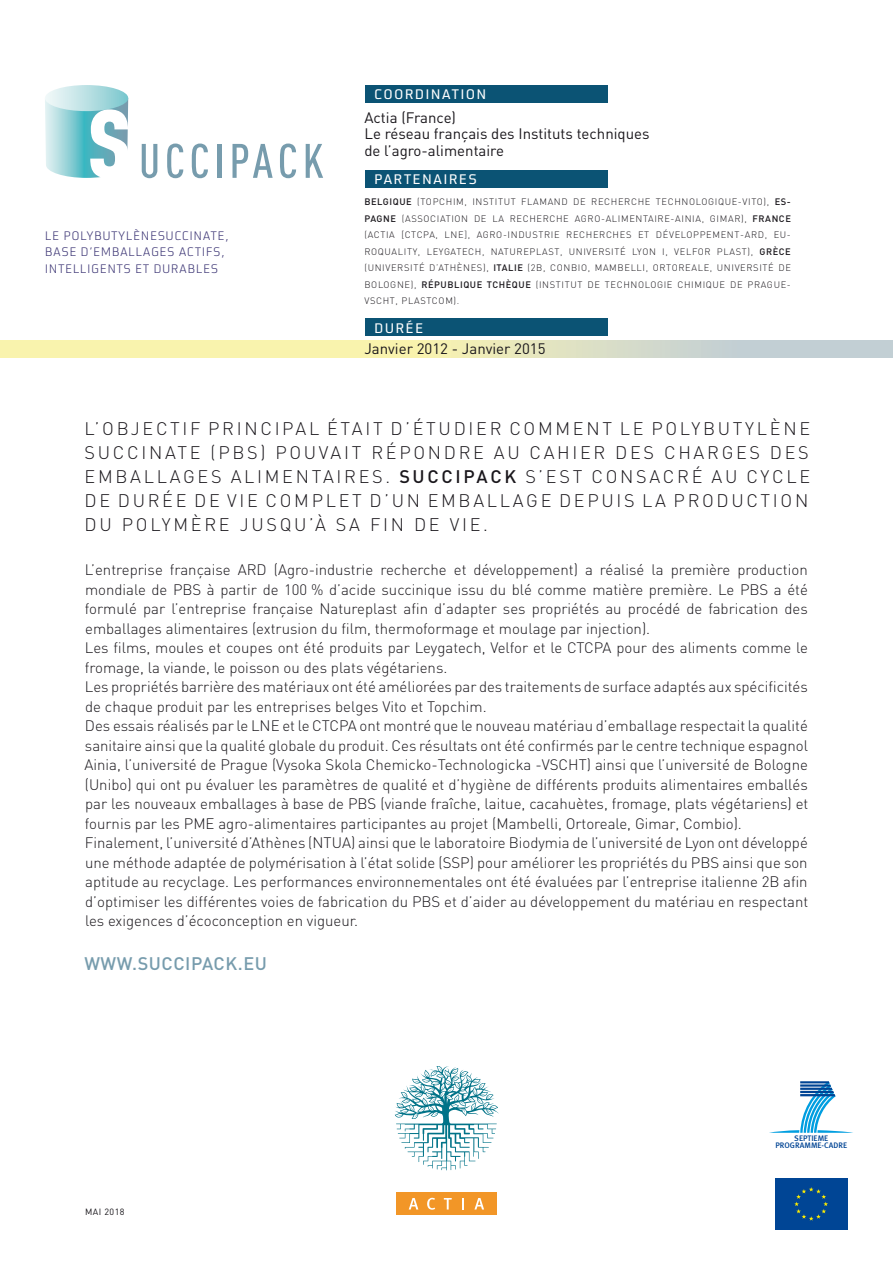
<style>
.page{position:relative;width:893px;height:1263px;background:#fff}
.page>*{position:absolute;margin:0;border:0;box-sizing:border-box;transform-origin:0 0}
.t1{font:300 18px/24px "DIN";letter-spacing:.15em;color:#1a171c}
.t2{font:500 18px "DIN";color:#779cad}
.t3{font:300 15px/19.5px "DIN";color:#1a171c}
.t4{font:15px/16.5px "DIN";color:#1a171c}
.t5{font:13.5px "Utility OT";letter-spacing:.09em;color:#fff}
.t6{font:300 12px/16.5px "Utility OT";letter-spacing:.04em;color:#3d3675}
.t7{font:300 9.3px "DIN";letter-spacing:.07em;color:#1a171c}
.t8{font:500 9.3px "DIN";letter-spacing:.06em;color:#1a171c}
.t9{font:9px "DIN";letter-spacing:.05em;color:#1a171c}
.t10{font:7.95px/7.6px "Meta Medium Cyr Caps";letter-spacing:.005em;color:#004494;text-align:center}
.s1{font-weight:300}
.s2{font-weight:500}
</style>
<div class="page">
<svg style="left:0;top:341px;width:893px;height:16px;background:#e5e6bb"></svg>
<div style="left:366px;top:170px;width:242px;height:17px;background:#0b5374"></div>
<div style="left:366px;top:319px;width:242px;height:17px;background:#0b5374"></div>
<div style="left:366px;top:85px;width:242px;height:17px;background:#0b5374"></div>
<div style="left:396px;top:1192px;width:101px;height:23px;background:#f29627"></div>
<svg style="left:409px;top:1198px;width:9px;height:11px"></svg>
<svg style="left:427px;top:1198px;width:8px;height:12px"></svg>
<svg style="left:444px;top:1198px;width:8px;height:11px"></svg>
<svg style="left:462px;top:1198px;width:2px;height:11px"></svg>
<svg style="left:474px;top:1198px;width:10px;height:11px"></svg>
<svg style="left:395px;top:1066px;width:104px;height:104px"></svg>
<div style="left:775px;top:1178px;width:73px;height:52px;background:#004595"></div>
<svg style="left:794px;top:1187px;width:34px;height:33px"></svg>
<svg style="left:769px;top:1081px;width:84px;height:52px"></svg>
<svg style="left:45px;top:85px;width:84px;height:93px"></svg>
<svg style="left:142px;top:144px;width:15px;height:34px"></svg>
<svg style="left:167px;top:144px;width:16px;height:34px"></svg>
<svg style="left:192px;top:144px;width:16px;height:34px"></svg>
<hr style="left:218px;top:144px;width:4px;height:34px;background:#779cad">
<svg style="left:233px;top:144px;width:40px;height:34px"></svg>
<svg style="left:280px;top:144px;width:16px;height:34px"></svg>
<svg style="left:306px;top:144px;width:17px;height:34px"></svg>
<p class="t6" style="left:45px;top:227px;width:185px">LE POLYBUTYLÈNESUCCINATE,<br>BASE D’EMBALLAGES ACTIFS,<br>INTELLIGENTS ET DURABLES</p>
<p class="t5" style="left:374px;top:86px;width:113px">COORDINATION</p>
<p class="t4" style="left:364px;top:109px;width:287px">Actia (France)<br>Le réseau français des Instituts techniques de l’agro-alimentaire</p>
<p class="t8" style="left:364px;top:196px;width:64px">BELGIQUE <span class="s1">(TOPCHIM</span></p>
<p class="t7" style="left:464px;top:196px;width:15px">, INSTITUT</p>
<p class="t7" style="left:521px;top:196px;width:20px">FLAMAND</p>
<p class="t7" style="left:573px;top:196px;width:7px">DE</p>
<p class="t7" style="left:591px;top:196px;width:8px">RECHERCHE</p>
<p class="t7" style="left:656px;top:196px;width:8px">TECHNO</p>
<p class="t7" style="left:696px;top:196px;width:13px">LOGIQUE</p>
<p class="t7" style="left:738px;top:196px;width:11px">-VITO</p>
<p class="t8" style="left:764px;top:196px;width:29px"><span class="s1">),</span> ES-</p>
<p class="t7" style="left:364px;top:213px;width:48px"><span class="s2">PAGNE</span> (ASSOCIATION</p>
<p class="t7" style="left:474px;top:213px;width:7px">DE</p>
<p class="t7" style="left:492px;top:213px;width:25px">LA RECHERCHE</p>
<p class="t7" style="left:575px;top:213px;width:8px">AGRO</p>
<p class="t7" style="left:601px;top:213px;width:24px">-ALIMENTAIRE</p>
<p class="t7" style="left:671px;top:213px;width:11px">-AINIA</p>
<p class="t7" style="left:702px;top:213px;width:16px">, GIMAR</p>
<p class="t8" style="left:741px;top:212px;width:50px"><span class="s1">),</span> FRANCE</p>
<p class="t7" style="left:364px;top:229px;width:10px">(ACTIA</p>
<p class="t7" style="left:401px;top:229px;width:11px">[CTCPA</p>
<p class="t7" style="left:436px;top:229px;width:49px">, LNE], AGRO</p>
<p class="t7" style="left:503px;top:229px;width:12px">-INDUSTRIE</p>
<p class="t7" style="left:566px;top:229px;width:8px">RECHERCHES</p>
<p class="t7" style="left:638px;top:229px;width:6px">ET</p>
<p class="t7" style="left:656px;top:229px;width:7px">DÉVE</p>
<p class="t7" style="left:681px;top:229px;width:14px">LOPPEMENT</p>
<p class="t7" style="left:740px;top:229px;width:12px">-ARD</p>
<p class="t7" style="left:765px;top:229px;width:28px">, EU -</p>
<p class="t7" style="left:364px;top:246px;width:8px">ROQUA</p>
<p class="t7" style="left:398px;top:246px;width:42px">LITY, LEYGATECH</p>
<p class="t7" style="left:482px;top:246px;width:16px">, NATUREP</p>
<p class="t7" style="left:536px;top:246px;width:13px">LAST</p>
<p class="t7" style="left:560px;top:246px;width:16px">, UNIVERSITÉ</p>
<p class="t7" style="left:632px;top:246px;width:13px">LYON</p>
<p class="t7" style="left:662px;top:246px;width:37px">I, VELFOR</p>
<p class="t7" style="left:717px;top:246px;width:20px">PLAST</p>
<p class="t8" style="left:747px;top:245px;width:44px"><span class="s1">),</span> GRÈCE</p>
<p class="t7" style="left:364px;top:262px;width:10px">(UNIVERSITÉ</p>
<p class="t7" style="left:429px;top:262px;width:16px">D’ATH</p>
<p class="t7" style="left:457px;top:262px;width:14px">ÈNES</p>
<p class="t7" style="left:483px;top:262px;width:74px">), <span class="s2">ITALIE</span> (2B , CONBIO</p>
<p class="t7" style="left:588px;top:262px;width:15px">, MAMBE</p>
<p class="t7" style="left:631px;top:262px;width:30px">LLI , ORTOREA</p>
<p class="t7" style="left:698px;top:262px;width:26px">LE, UNIVERSITÉ</p>
<p class="t7" style="left:778px;top:262px;width:7px">DE</p>
<p class="t7" style="left:364px;top:279px;width:27px">BO LOGNE</p>
<p class="t8" style="left:411px;top:278px;width:135px"><span class="s1">),</span> RÉPUBLIQUE TCHÈQUE <span class="s1">(INSTITUT</span></p>
<p class="t7" style="left:587px;top:279px;width:7px">DE</p>
<p class="t7" style="left:605px;top:279px;width:8px">TECHNO</p>
<p class="t7" style="left:645px;top:279px;width:12px">LOGIE</p>
<p class="t7" style="left:677px;top:279px;width:7px">CHIMIQUE</p>
<p class="t7" style="left:730px;top:279px;width:7px">DE</p>
<p class="t7" style="left:747px;top:279px;width:8px">PRAGUE</p>
<p class="t7" style="left:787px;top:279px;width:5px">-</p>
<p class="t7" style="left:364px;top:295px;width:8px">VSCHT</p>
<p class="t7" style="left:396px;top:295px;width:26px">, PLASTCOM</p>
<p class="t7" style="left:454px;top:295px;width:7px">).</p>
<p class="t4" style="left:364px;top:340px;width:183px">Janvier 2012 - Janvier 2015</p>
<p class="t5" style="left:374px;top:171px;width:104px">PARTENAIRES</p>
<p class="t5" style="left:374px;top:320px;width:51px">DURÉE</p>
<p class="t1" style="left:85px;top:417px;width:727px">L’objectif principal était d’étudier comment l e polybutyl Ène succinate (PBS</p>
<p class="t1" style="left:85px;top:441px;width:727px;text-align:justify;text-indent:176px">) pouvait répondre au cahier des charges des emballages al imentaires. <span class="s2">SUCCIPACK</span> s’est consacré au cycl e de durée de vie compl et d’un emballage depuis la production du polymère jusqu’à sa fin de vie.</p>
<p class="t3" style="left:85px;top:560px;width:164px">L’entreprise française ARD</p>
<p class="t3" style="left:274px;top:560px;width:535px">(Agro-industrie recherche et développement) a réalisé la première production</p>
<p class="t3" style="left:85px;top:579px;width:98px">mondiale de PBS</p>
<p class="t3" style="left:207px;top:579px;width:543px">à partir de 100 % d’acide succinique issu du blé comme matière première. Le PBS</p>
<p class="t3" style="left:85px;top:579px;width:724px;text-indent:689px">a été formulé par l’entreprise française Natureplast afin d’adapter ses propriétés au procédé de fabrication des emballages alimentaires (extrusion du film, thermoformage et moulage par injection).<br>Les films, moules et coupes ont été produits par Leygatech, Velfor et le CTCPA</p>
<p class="t3" style="left:616px;top:638px;width:193px">pour des aliments comme le</p>
<p class="t3" style="left:85px;top:657px;width:724px">fromage, la viande, le poisson ou des plats végétariens.<br>Les propriétés barrière des matériaux ont été améliorées par des traitements de surface adaptés aux spécificités de chaque produit par les entreprises belges Vito et Topchim.<br>Des essais réalisés par le LNE et le CTCPA</p>
<p class="t3" style="left:84px;top:716px;width:725px;text-align:justify;text-indent:275px">ont montré que le nouveau matériau d’emballage respectait la qualité sanitaire ainsi que la qualité globale du produit. Ces résultats ont été confirmés par le centre technique espagnol Ainia, l’université de Prague (Vysoka Skola Chemicko-Technologicka -VSCHT</p>
<p class="t3" style="left:85px;top:755px;width:725px;text-align:justify;text-indent:502px">) ainsi que l’université de Bologne (U nibo) qui ont pu évaluer les paramètres de qualité et d’hygiène de différents produits alimentaires emballés par les nouveaux emballages à base de PBS</p>
<p class="t3" style="left:380px;top:794px;width:429px">(viande fraîche, laitue, cacahuètes, fromage, plats végétariens) et</p>
<p class="t3" style="left:85px;top:813px;width:659px;text-indent:134px">agro-alimentaires participantes au projet (Mambelli, Ortoreale, Gimar, Combio).<br>Finalement, l’université d’Athènes (NTUA</p>
<p class="t3" style="left:85px;top:813px;width:110px">fournis par les PME</p>
<p class="t3" style="left:85px;top:833px;width:724px;text-indent:266px">) ainsi que le laboratoire Biodymia de l’université de Lyon ont développé une méthode adaptée de polymérisation à l’état solide (SSP) pour améliorer les propriétés du PBS</p>
<p class="t3" style="left:85px;top:852px;width:724px;text-align:justify;text-indent:637px">ainsi que son aptitude au recyclage. Les performances environnementales ont été évaluées par l’entreprise italienne 2B afin d’optimiser les différentes voies de fabrication du PBS</p>
<p class="t3" style="left:444px;top:891px;width:366px">et d’aider au développement du matériau en respectant</p>
<p class="t3" style="left:85px;top:911px;width:274px">les exigences d’écoconception en vigueur.</p>
<p class="t2" style="left:84px;top:951px;width:66px">WWW.SUCCIPACK</p>
<p class="t2" style="left:238px;top:951px;width:28px">.EU</p>
<p class="t9" style="left:85px;top:1206px;width:41px">MAI 2018</p>
<p class="t10" style="left:775px;top:1134px;width:73px">SEPTIEME<br>PROGRAMME-CADRE</p>
</div>
